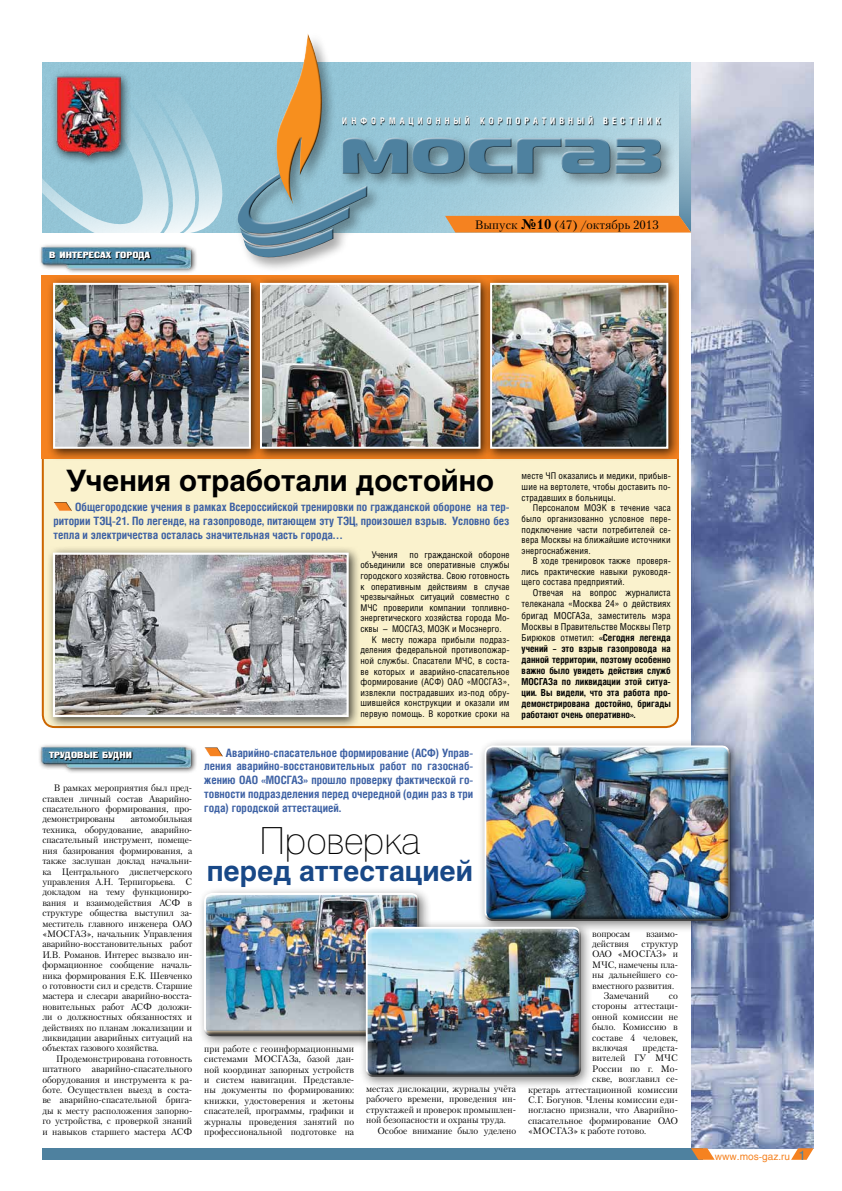
<style>
.page{position:relative;width:842px;height:1191px;background:#fff}
.page>*{position:absolute;margin:0;border:0;box-sizing:border-box;transform-origin:0 0}
.t1{font:100 37px "Helios";color:#000}
.t2{font:700 29.3px "Helios";color:#000}
.t3{font:700 28px "Helios";color:#184887}
.t4{font:12.2px "Petersburg C";color:#000}
.t5{font:700 11.5px/13.8px "Helios Cond";color:#3d61a4;text-align:justify}
.t6{font:10px "Helios";color:#f58220}
.t7{font:700 9.6px/11px "Helios Cond";color:#000;text-align:justify}
.t8{font:9.3px/10.4px "Petersburg C";color:#000;text-align:justify}
.t9{font:9.3px/10.6px "Helios Cond";letter-spacing:.01em;color:#000;text-align:justify}
.t10{font:700 9px "Helios Cond";letter-spacing:.445em;color:#fff}
.t11{font:9px "Black Grotesk C";color:#fff;scale:.95 1}
.s1{font-weight:700;font-size:14px}
.s2{font-weight:400}
.s3{font-size:13px;color:#4e819f}
</style>
<div class="page">
<img style="left:691px;top:62px;width:123px;height:1086px">
<svg style="left:42px;top:62px;width:180px;height:171px;background:#a7cfdd"></svg>
<div style="left:234px;top:31px;width:442px;height:241px;background:#000;opacity:.38"></div>
<div style="left:51px;top:70px;width:81px;height:97px;background:#000;opacity:.75"></div>
<img style="left:57px;top:76px;width:64px;height:82px">
<svg style="left:237px;top:33px;width:454px;height:224px"></svg>
<div style="left:43px;top:303px;width:635px;height:424px;background:#faf2cd;border-radius:12px"></div>
<div style="left:42px;top:1148px;width:660px;height:11px;background:#4e819f"></div>
<svg style="left:691px;top:1148px;width:24px;height:11px"></svg>
<svg style="left:791px;top:1148px;width:23px;height:11px"></svg>
<div style="left:52px;top:501px;width:20px;height:10px;background:#000;opacity:.75"></div>
<div style="left:46px;top:276px;width:217px;height:185px;background:#000;opacity:.75"></div>
<img style="left:56px;top:286px;width:192px;height:160px">
<div style="left:53px;top:283px;width:198px;height:166px;border:2px solid #fff"></div>
<div style="left:46px;top:546px;width:315px;height:183px;background:#000;opacity:.75"></div>
<img style="left:56px;top:555px;width:290px;height:159px">
<div style="left:53px;top:552px;width:296px;height:165px;border:2px solid #fff"></div>
<div style="left:253px;top:276px;width:240px;height:185px;background:#000;opacity:.75"></div>
<img style="left:263px;top:286px;width:214px;height:160px">
<div style="left:260px;top:283px;width:220px;height:166px;border:2px solid #fff"></div>
<div style="left:483px;top:276px;width:198px;height:185px;background:#000;opacity:.75"></div>
<img style="left:493px;top:286px;width:172px;height:160px">
<div style="left:490px;top:283px;width:178px;height:166px;border:2px solid #fff"></div>
<div style="left:38px;top:243px;width:160px;height:31px;background:#000;opacity:.75"></div>
<img style="left:42px;top:247px;width:153px;height:24px">
<svg style="left:50px;top:252px;width:101px;height:9px"></svg>
<div style="left:38px;top:743px;width:160px;height:31px;background:#000;opacity:.75"></div>
<img style="left:42px;top:747px;width:153px;height:24px">
<svg style="left:49px;top:751px;width:84px;height:10px"></svg>
<div style="left:203px;top:746px;width:20px;height:11px;background:#000;opacity:.75"></div>
<div style="left:478px;top:738px;width:265px;height:195px;background:#000;opacity:.48"></div>
<div style="left:484px;top:746px;width:246px;height:175px;background:#000;opacity:.75"></div>
<div style="left:197px;top:886px;width:234px;height:162px;background:#000;opacity:.48"></div>
<div style="left:204px;top:891px;width:216px;height:140px;background:#fff;opacity:.75"></div>
<div style="left:204px;top:894px;width:216px;height:142px;background:#000;opacity:.75"></div>
<div style="left:359px;top:920px;width:234px;height:169px;background:#000;opacity:.48"></div>
<div style="left:365px;top:927px;width:216px;height:150px;background:#000;opacity:.75"></div>
<p class="t11" style="left:49px;top:250px;width:108px">В ИНТЕРЕСАХ ГОРОДА</p>
<p class="t10" style="left:342px;top:116px;width:320px">ИНФОРМАЦИОННЫЙ КОРПОРАТИВНЫЙ ВЕСТНИК</p>
<h3 class="t4" style="left:475px;top:217px;width:185px">Выпуск <span class="s1">№10</span> (47) /октябрь 2013</h3>
<h2 class="t2" style="left:66px;top:463px;width:430px">Учения отработали достойно</h2>
<p class="t5" style="left:53px;top:500px;width:458px;text-indent:22px">Общегородские учения в рамках Всероссийской тренировки по гражданской обороне на тер&shy;ритории ТЭЦ-21. По легенде, на газопроводе, питающем эту ТЭЦ, произошел взрыв. Условно без тепла и электричества осталась значительная часть города…</p>
<p class="t9" style="left:372px;top:549px;width:27px">Учения</p>
<p class="t9" style="left:409px;top:549px;width:102px">по гражданской обороне</p>
<p class="t9" style="left:360px;top:559px;width:151px">объединили все оперативные службы</p>
<p class="t9" style="left:360px;top:570px;width:151px">городского хозяйства. Свою готовность</p>
<p class="t9" style="left:360px;top:581px;width:151px">к оперативным действиям в случае</p>
<p class="t9" style="left:360px;top:591px;width:151px">чрезвычайных ситуаций совместно с</p>
<p class="t9" style="left:360px;top:602px;width:151px">МЧС проверили компании топливно-</p>
<p class="t9" style="left:360px;top:612px;width:151px">энергетического хозяйства города Мо-</p>
<p class="t9" style="left:360px;top:623px;width:143px">сквы – МОСГАЗ, МОЭК и Мосэнерго.</p>
<p class="t9" style="left:372px;top:634px;width:139px">К месту пожара прибыли подраз-</p>
<p class="t9" style="left:360px;top:644px;width:151px">деления федеральной противопожар-</p>
<p class="t9" style="left:360px;top:655px;width:151px">ной службы. Спасатели МЧС, в соста-</p>
<p class="t9" style="left:360px;top:665px;width:151px">ве которых и аварийно-спасательное</p>
<p class="t9" style="left:360px;top:676px;width:151px">формирование (АСФ) ОАО «МОСГАЗ»,</p>
<p class="t9" style="left:360px;top:687px;width:151px">извлекли пострадавших из-под обру-</p>
<p class="t9" style="left:360px;top:697px;width:151px">шившейся конструкции и оказали им</p>
<p class="t9" style="left:360px;top:708px;width:151px">первую помощь. В короткие сроки на</p>
<p class="t9" style="left:522px;top:471px;width:151px">месте ЧП оказались и медики, прибыв&shy;шие на вертолете, чтобы доставить по&shy;страдавших в больницы.</p>
<p class="t9" style="left:522px;top:502px;width:151px;text-indent:11px">Персоналом МОЭК в течение часа было организованно условное пере&shy;подключение части потребителей се&shy;вера Москвы на ближайшие источники энергоснабжения.</p>
<p class="t9" style="left:522px;top:555px;width:151px;text-indent:11px">В ходе тренировок также проверя&shy;лись практические навыки руководя&shy;щего состава предприятий.</p>
<p class="t7" style="left:522px;top:587px;width:151px;text-indent:11px"><span class="s2">Отвечая на вопрос журналиста телеканала «Москва 24» о действиях бригад МОСГАЗа, заместитель мэра Москвы в Правительстве Москвы Петр Бирюков отметил:</span> «Сегодня легенда учений – это взрыв газопровода на данной территории, поэтому особенно важно было увидеть действия служб МОСГАЗа по ликвидации этой ситуа&shy;ции. Вы видели, что эта работа про&shy;демонстрирована достойно, бригады работают очень оперативно».</p>
<p class="t11" style="left:49px;top:749px;width:89px">ТРУДОВЫЕ БУДНИ</p>
<p class="t5" style="left:204px;top:745px;width:270px;text-indent:22px">Аварийно-спасательное формирование (АСФ) Управ&shy;ления аварийно-восстановительных работ по газоснаб&shy;жению ОАО «МОСГАЗ» прошло проверку фактической го&shy;товности подразделения перед очередной (один раз в три года) городской аттестацией.</p>
<h1 class="t1" style="left:259px;top:819px;width:163px">Проверка</h1>
<h3 class="t3" style="left:207px;top:854px;width:268px">перед аттестацией</h3>
<p class="t8" style="left:42px;top:782px;width:151px;text-indent:11px">В рамках мероприятия был пред&shy;ставлен личный состав Аварийно&shy;спасательного формирования, про&shy;демонстрированы</p>
<p class="t8" style="left:42px;top:814px;width:151px;text-indent:88px">автомобильная техника, оборудование, аварийно&shy;спасательный инструмент, помеще&shy;ния базирования формирования, а также заслушан доклад начальни&shy;ка Центрального диспетчерского управления А.Н. Терпигорьева. С докладом на тему функциониро&shy;вания и взаимодействия АСФ в структуре общества выступил за&shy;меститель главного инженера ОАО «МОСГАЗ», начальник Управления аварийно-восстановительных работ И.В. Романов. Интерес вызвало ин&shy;формационное сообщение началь&shy;ника формирования Е.К. Шевченко о готовности сил и средств. Старшие мастера и слесари аварийно-восста&shy;новительных работ АСФ доложи&shy;ли о должностных обязанностях и действиях по планам локализации и ликвидации аварийных ситуаций на объектах газового хозяйства.</p>
<p class="t8" style="left:42px;top:1053px;width:151px;text-indent:14px">Продемонстрирована готовность штатного аварийно-спасательного оборудования и инструмента к ра&shy;боте. Осуществлен выезд в соста&shy;ве аварийно-спасательной брига&shy;ды к месту расположения запорно&shy;го устройства, с проверкой знаний и навыков старшего мастера АСФ</p>
<p class="t8" style="left:204px;top:1043px;width:151px">при работе с геоинформационными системами МОСГАЗа, базой дан&shy;ной координат запорных устройств и систем навигации. Представле&shy;ны документы по формированию: книжки, удостоверения и жетоны спасателей, программы, графики и журналы проведения занятий по профессиональной подготовке на</p>
<p class="t8" style="left:366px;top:1083px;width:151px">местах дислокации, журналы учёта рабочего времени, проведения ин&shy;структажей и проверок промышлен&shy;ной безопасности и охраны труда.</p>
<p class="t8" style="left:377px;top:1125px;width:140px">Особое внимание было уделено</p>
<p class="t8" style="left:592px;top:928px;width:40px">вопросам</p>
<p class="t8" style="left:646px;top:928px;width:33px">взаимо-</p>
<p class="t8" style="left:592px;top:938px;width:38px">действия</p>
<p class="t8" style="left:642px;top:938px;width:38px">структур</p>
<p class="t8" style="left:592px;top:948px;width:87px">ОАО «МОСГАЗ» и</p>
<p class="t8" style="left:592px;top:959px;width:87px">МЧС, намечены пла-</p>
<p class="t8" style="left:592px;top:969px;width:87px">ны дальнейшего со-</p>
<p class="t8" style="left:592px;top:980px;width:83px">вместного развития.</p>
<p class="t8" style="left:603px;top:990px;width:47px">Замечаний</p>
<p class="t8" style="left:592px;top:990px;width:87px;text-indent:77px">со стороны аттестаци&shy;онной комиссии не было. Комиссию в составе 4 человек, включая</p>
<p class="t8" style="left:643px;top:1042px;width:37px">предста-</p>
<p class="t8" style="left:592px;top:1053px;width:87px">вителей ГУ МЧС</p>
<p class="t8" style="left:592px;top:1063px;width:87px">России по г. Мо-</p>
<p class="t8" style="left:592px;top:1073px;width:87px">скве, возглавил се-</p>
<p class="t8" style="left:528px;top:1084px;width:151px">кретарь аттестационной комиссии</p>
<p class="t8" style="left:528px;top:1094px;width:151px">С.Г. Богунов. Члены комиссии еди-</p>
<p class="t8" style="left:528px;top:1105px;width:151px">ногласно признали, что Аварийно-</p>
<p class="t8" style="left:528px;top:1115px;width:151px">спасательное формирование ОАО</p>
<p class="t8" style="left:528px;top:1125px;width:120px">«МОСГАЗ» к работе готово.</p>
<p class="t6" style="left:715px;top:1150px;width:92px">www.mos-gaz.ru <span class="s3">1</span></p>
</div>
